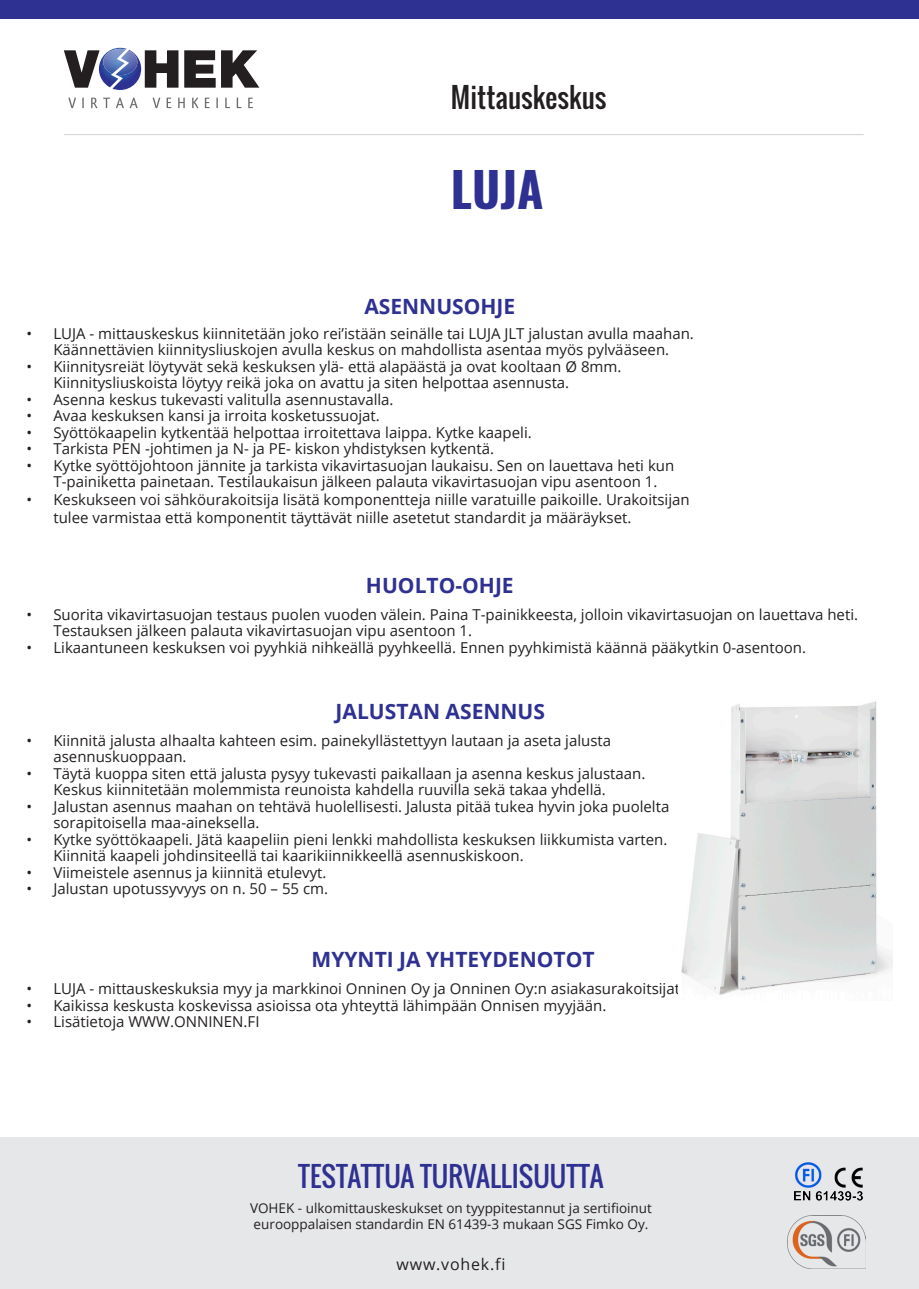
<style>
.page{position:relative;width:919px;height:1289px;background:#fff}
.page>*{position:absolute;margin:0;border:0;box-sizing:border-box;transform-origin:0 0}
.otsikko1{font:700 48px "Oswald";color:#2e3092}
.otsikko1_copy{font:27px "Oswald";color:#2e3092}
.otsikko1-2{font:27px "Oswald";color:#231f20}
.t1{font:700 21px "Open Sans";color:#2e3192}
.otsikko1-3{font:15.9px "Open Sans";letter-spacing:.05em;color:#231f20}
.leipis{font:15px/16.5px "Open Sans";color:#231f20}
.ingressi{font:13.5px/16.2px "Open Sans";color:#231f20}
</style>
<div class="page">
<div style="left:0;top:1137px;width:918px;height:151px;background:#e6e7e9"></div>
<div style="left:0;top:0;width:918px;height:18px;background:#2e3092"></div>
<svg style="left:68px;top:98px;width:185px;height:10px"></svg>
<svg style="left:184px;top:50px;width:75px;height:38px"></svg>
<svg style="left:64px;top:48px;width:114px;height:42px"></svg>
<img style="left:116px;top:50px;width:21px;height:25px">
<img style="left:103px;top:49px;width:23px;height:25px">
<img style="left:787px;top:1215px;width:78px;height:53px">
<hr style="left:64px;top:134px;width:799px;height:1px;background:#d1d2d4">
<img style="left:794px;top:1162px;width:69px;height:39px">
<img style="left:681px;top:701px;width:211px;height:294px">
<p class="otsikko1-2" style="left:451px;top:77px;width:157px">Mittauskeskus</p>
<p class="otsikko1" style="left:451px;top:156px;width:94px">LUJA</p>
<p class="t1" style="left:364px;top:291px;width:152px">ASENNUSOHJE</p>
<p class="leipis" style="left:26px;top:324px;width:669px;text-align:center">• LUJA - mittauskeskus kiinnitetään joko rei’istään seinälle tai LUJA JLT jalustan avulla maahan.<br>Käännettävien kiinnitysliuskojen avulla keskus on mahdollista asentaa myös pylvääseen.</p>
<p class="leipis" style="left:53px;top:357px;width:569px;text-indent:-27px">• Kiinnitysreiät löytyvät sekä keskuksen ylä- että alapäästä ja ovat kooltaan Ø 8mm.<br>Kiinnitysliuskoista löytyy reikä joka on avattu ja siten helpottaa asennusta.</p>
<p class="leipis" style="left:26px;top:390px;width:368px">• Asenna keskus tukevasti valitulla asennustavalla.</p>
<p class="leipis" style="left:26px;top:407px;width:355px">• Avaa keskuksen kansi ja irroita kosketussuojat.</p>
<p class="leipis" style="left:26px;top:423px;width:507px">• Syöttökaapelin kytkentää helpottaa irroitettava laippa. Kytke kaapeli.</p>
<p class="leipis" style="left:26px;top:440px;width:469px">• Tarkista PEN -johtimen ja N- ja PE- kiskon yhdistyksen kytkentä.</p>
<p class="leipis" style="left:53px;top:456px;width:622px;text-indent:-27px">• Kytke syöttöjohtoon jännite ja tarkista vikavirtasuojan laukaisu. Sen on lauettava heti kun<br>T-painiketta painetaan. Testilaukaisun jälkeen palauta vikavirtasuojan vipu asentoon 1.</p>
<p class="leipis" style="left:53px;top:490px;width:637px;line-height:18px;text-indent:-27px">• Keskukseen voi sähköurakoitsija lisätä komponentteja niille varatuille paikoille. Urakoitsijan tulee varmistaa että komponentit täyttävät niille asetetut standardit ja määräykset.</p>
<p class="t1" style="left:366px;top:571px;width:149px">HUOLTO-OHJE</p>
<p class="leipis" style="left:53px;top:605px;width:806px;text-indent:-27px">• Suorita vikavirtasuojan testaus puolen vuoden välein. Paina T-painikkeesta, jolloin vikavirtasuojan on lauettava heti.<br>Testauksen jälkeen palauta vikavirtasuojan vipu asentoon 1.</p>
<p class="leipis" style="left:26px;top:638px;width:781px">• Likaantuneen keskuksen voi pyyhkiä nihkeällä pyyhkeellä. Ennen pyyhkimistä käännä pääkytkin 0-asentoon.</p>
<p class="t1" style="left:335px;top:696px;width:211px">JALUSTAN ASENNUS</p>
<p class="leipis" style="left:53px;top:731px;width:559px;text-indent:-27px">• Kiinnitä jalusta alhaalta kahteen esim. painekyllästettyyn lautaan ja aseta jalusta asennuskuoppaan.</p>
<p class="leipis" style="left:53px;top:764px;width:593px;text-indent:-27px">• Täytä kuoppa siten että jalusta pysyy tukevasti paikallaan ja asenna keskus jalustaan.<br>Keskus kiinnitetään molemmista reunoista kahdella ruuvilla sekä takaa yhdellä.</p>
<p class="leipis" style="left:53px;top:797px;width:617px;text-indent:-27px">• Jalustan asennus maahan on tehtävä huolellisesti. Jalusta pitää tukea hyvin joka puolelta sorapitoisella maa-aineksella.</p>
<p class="leipis" style="left:53px;top:830px;width:615px;text-indent:-27px">• Kytke syöttökaapeli. Jätä kaapeliin pieni lenkki mahdollista keskuksen liikkumista varten.<br>Kiinnitä kaapeli johdinsiteellä tai kaarikiinnikkeellä asennuskiskoon.</p>
<p class="leipis" style="left:26px;top:863px;width:301px">• Viimeistele asennus ja kiinnitä etulevyt.</p>
<p class="leipis" style="left:26px;top:880px;width:303px">• Jalustan upotussyvyys on n. 50 – 55 cm.</p>
<p class="t1" style="left:311px;top:944px;width:284px">MYYNTI JA YHTEYDENOTOT</p>
<p class="leipis" style="left:26px;top:980px;width:659px">• LUJA - mittauskeskuksia myy ja markkinoi Onninen Oy ja Onninen Oy:n asiakasurakoitsijat.</p>
<p class="leipis" style="left:26px;top:996px;width:581px">• Kaikissa keskusta koskevissa asioissa ota yhteyttä lähimpään Onnisen myyjään.</p>
<p class="leipis" style="left:26px;top:1013px;width:234px">• Lisätietoja WWW.ONNINEN.FI</p>
<p class="otsikko1_copy" style="left:298px;top:1155px;width:307px">TESTATTUA TURVALLISUUTTA</p>
<p class="ingressi" style="left:250px;top:1199px;width:403px">VOHEK - ulkomittauskeskukset on tyyppitestannut ja sertifioinut eurooppalaisen standardin EN 61439-3 mukaan SGS Fimko Oy.</p>
<p class="otsikko1-3" style="left:396px;top:1252px;width:110px">www.vohek.fi</p>
</div>
